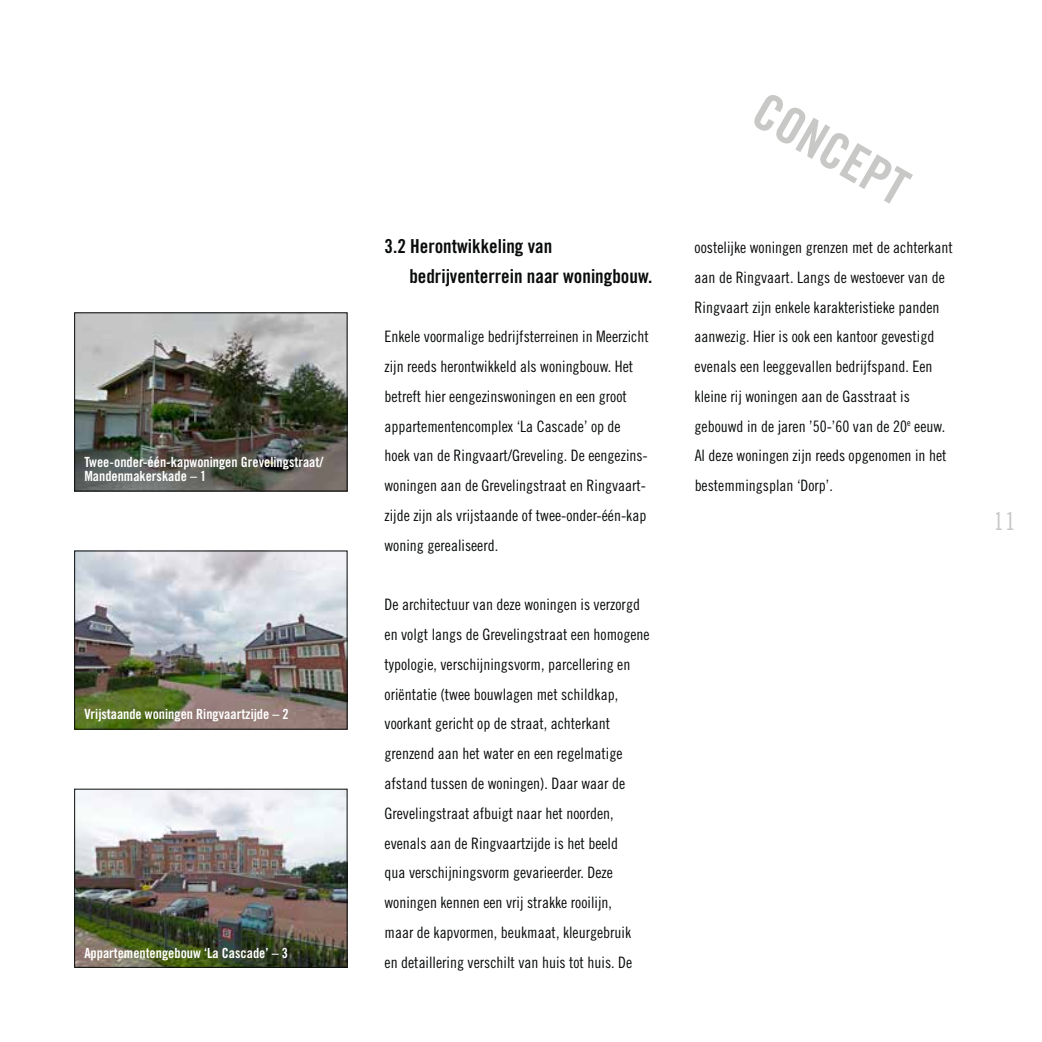
<style>
.page{position:relative;width:1042px;height:1042px;background:#fff}
.page>*{position:absolute;margin:0;border:0;box-sizing:border-box;transform-origin:0 0}
.t1{font:50.75px "Trade Gothic LT Bold Cond Twenty";color:#c8c8c7}
.t2{font:24.5px "Trade Gothic LT Cond Eighteen";color:#c8c8c7}
.t3{font:19.25px/29.8px "Trade Gothic LT Bold Cond Twenty";color:#090c0b}
.t4{font:15.75px/29.8px "Trade Gothic LT Cond Eighteen";color:#090c0b}
.t5{font:14px/14px "Trade Gothic LT Bold Cond Twenty";color:#fff}
</style>
<div class="page">
<img style="left:76px;top:553px;width:269px;height:174px">
<img style="left:76px;top:315px;width:269px;height:174px">
<div style="left:74px;top:313px;width:273px;height:178px;border:1px solid #090c0b"></div>
<img style="left:76px;top:791px;width:269px;height:174px">
<div style="left:74px;top:789px;width:273px;height:178px;border:1px solid #090c0b"></div>
<p class="t5" style="left:84px;top:455px;width:240px">Twee-onder-één-kapwoningen Grevelingstraat/<br>Mandenmakerskade – 1</p>
<p class="t5" style="left:84px;top:707px;width:206px">Vrijstaande woningen Ringvaartzijde – 2</p>
<p class="t5" style="left:84px;top:945px;width:205px">Appartementengebouw ‘La Cascade’ – 3</p>
<p class="t3" style="left:409px;top:231px;width:244px;text-indent:-25px">3.2 Herontwikkeling van bedrijventerrein naar woningbouw.</p>
<p class="t4" style="left:384px;top:322px;width:266px">Enkele voormalige bedrijfsterreinen in Meerzicht zijn reeds herontwikkeld als woningbouw. Het betreft hier eengezinswoningen en een groot appartementencomplex ‘La Cascade’ op de hoek van de Ringvaart/Greveling. De eengezins&shy;woningen aan de Grevelingstraat en Ringvaart&shy;zijde zijn als vrijstaande of twee-onder-één-kap woning gerealiseerd.</p>
<p class="t4" style="left:384px;top:590px;width:267px">De architectuur van deze woningen is verzorgd en volgt langs de Grevelingstraat een homogene typologie, verschijningsvorm, parcellering en oriëntatie (twee bouwlagen met schildkap, voorkant gericht op de straat, achterkant grenzend aan het water en een regelmatige afstand tussen de woningen). Daar waar de Grevelingstraat afbuigt naar het noorden, evenals aan de Ringvaartzijde is het beeld<br>qua verschijningsvorm gevarieerder. Deze woningen kennen een vrij strakke rooilijn,<br>maar de kapvormen, beukmaat, kleurgebruik<br>en detaillering verschilt van huis tot huis. De</p>
<h1 class="t1" style="left:773px;top:80px;width:171px;rotate:30deg">CONCEPT</h1>
<p class="t4" style="left:694px;top:232px;width:260px">oostelijke woningen grenzen met de achterkant aan de Ringvaart. Langs de westoever van de Ringvaart zijn enkele karakteristieke panden aanwezig. Hier is ook een kantoor gevestigd evenals een leeggevallen bedrijfspand. Een kleine rij woningen aan de Gasstraat is gebouwd in de jaren ’50-’60 van de 20<sup>e</sup> eeuw.<br>Al deze woningen zijn reeds opgenomen in het bestemmingsplan ‘Dorp’.</p>
<h2 class="t2" style="left:994px;top:506px;width:23px">11</h2>
</div>
